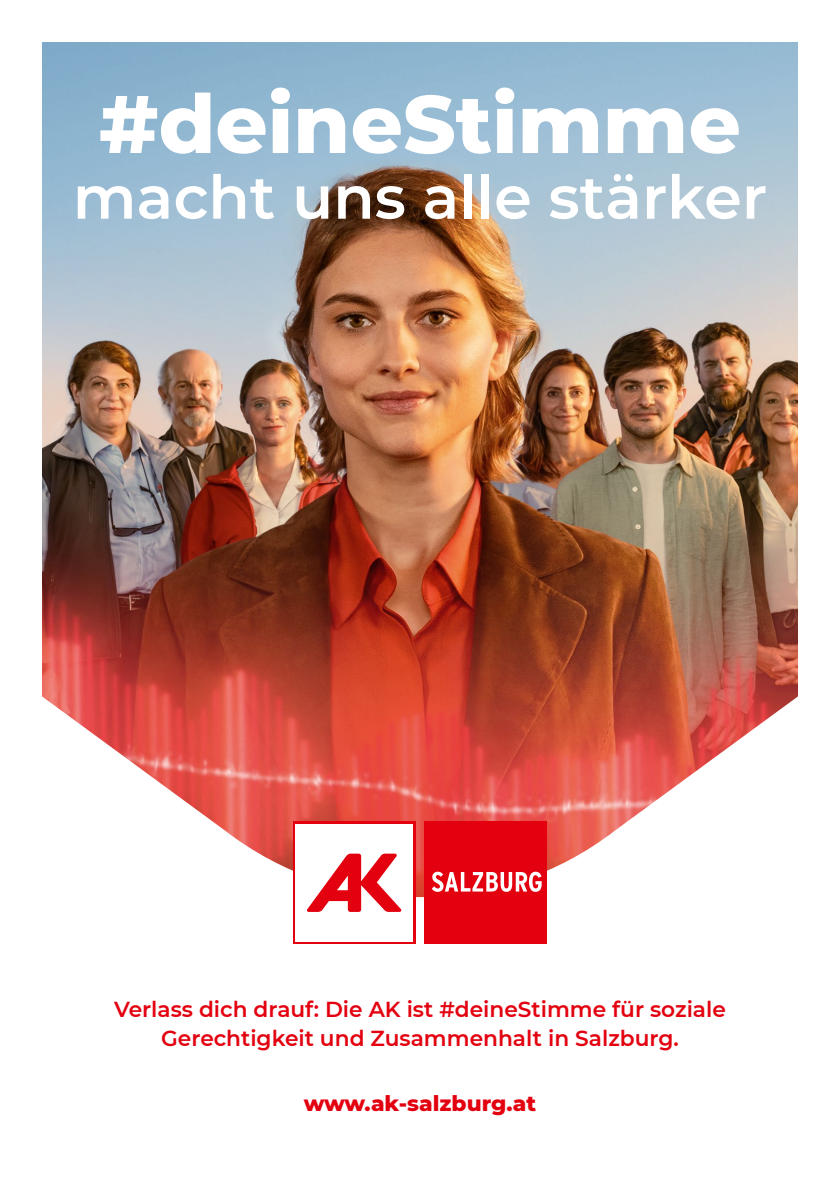
<style>
.page{position:relative;width:840px;height:1191px;background:#fff}
.page>*{position:absolute;margin:0;border:0;box-sizing:border-box;transform-origin:0 0}
.t1{font:800 81.4px "Montserrat";color:#fff}
.t2{font:600 60.4px "Montserrat";color:#fff}
.t3{font:600 21.6px/28.8px "Montserrat";color:#e3000f;text-align:center}
.t4{font:800 21.6px "Montserrat";color:#e3000f}
</style>
<div class="page">
<img style="left:43px;top:43px;width:754px;height:643px">
<svg style="left:42px;top:686px;width:756px;height:258px"></svg>
<div style="left:424px;top:821px;width:123px;height:123px;background:#e3000f"></div>
<svg style="left:293px;top:821px;width:122px;height:123px"></svg>
<div style="left:295px;top:824px;width:118px;height:117px;background:#fff"></div>
<svg style="left:307px;top:853px;width:94px;height:59px"></svg>
<svg style="left:431px;top:871px;width:110px;height:21px"></svg>
<h1 class="t1" style="left:99px;top:64px;width:643px">#deineStimme</h1>
<h2 class="t2" style="left:73px;top:154px;width:695px">macht uns alle stärker</h2>
<p class="t3" style="left:114px;top:994px;width:613px">Verlass dich drauf: Die AK ist #deineStimme für soziale<br>Gerechtigkeit und Zusammenhalt in Salzburg.</p>
<p class="t4" style="left:304px;top:1087px;width:234px">www.ak-salzburg.at</p>
</div>
